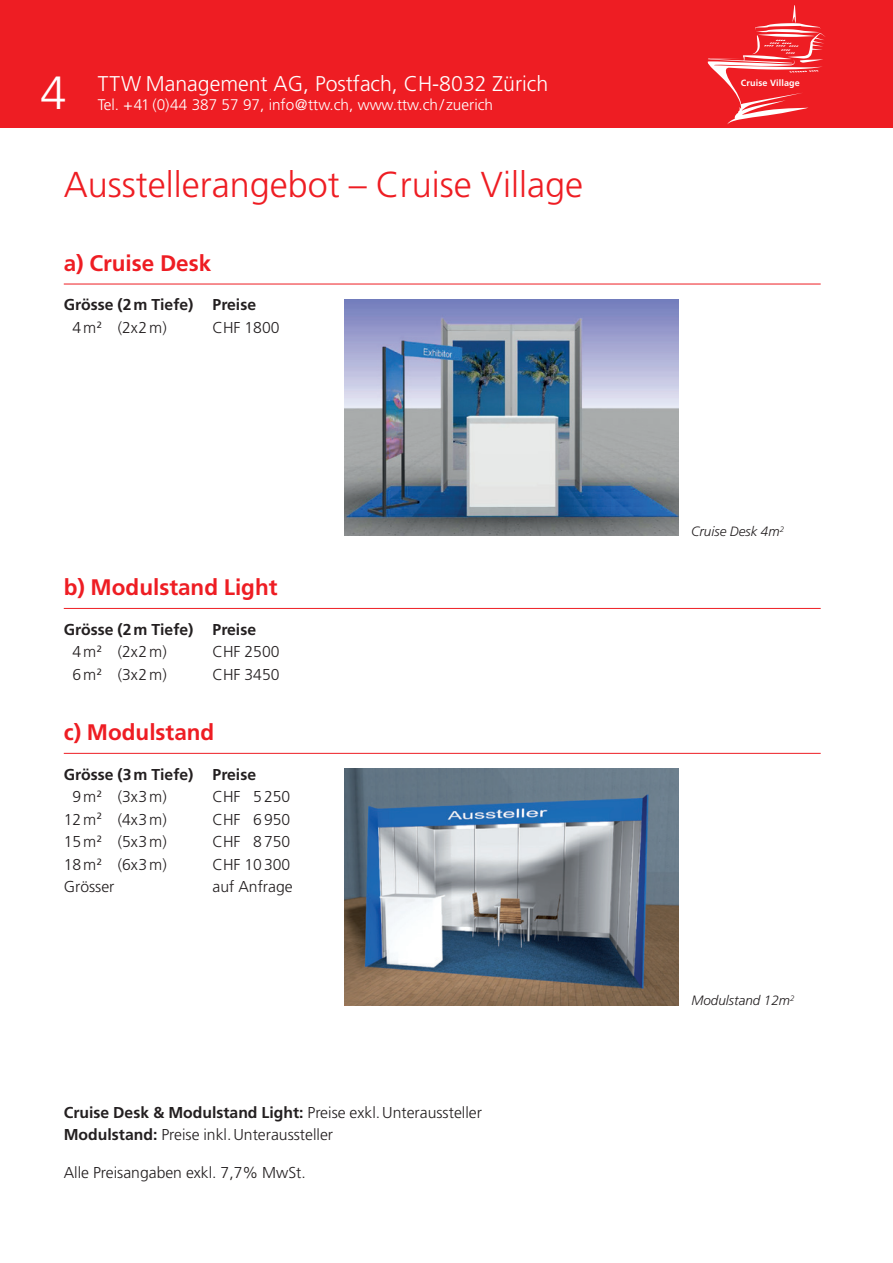
<style>
.page{position:relative;width:893px;height:1263px;background:#fff}
.page>*{position:absolute;margin:0;border:0;box-sizing:border-box;transform-origin:0 0}
.t1{font:300 46.5px "Frutiger LT";color:#fff}
.t2{font:300 36px "Frutiger";color:#ee1d23}
.t3{font:700 22.5px "Frutiger LT";color:#ee1d23}
.t4{font:300 21.3px "Frutiger LT";color:#fff}
.t5{font:300 15.75px/21.6px "Frutiger LT";color:#231f20}
.t6{font:700 15.75px/22.5px "Frutiger LT";color:#231f20}
.t7{font:300 15.3px "Frutiger LT";color:#fff}
.t8{font:italic 300 13.5px "Frutiger";color:#231f20}
.t9{font:700 9px "Frutiger LT";letter-spacing:.01em;color:#fff}
.s1{font-weight:300}
.s2{font-weight:700}
</style>
<div class="page">
<div style="left:0;top:0;width:893px;height:128px;background:#ee1d23"></div>
<svg style="left:707px;top:5px;width:118px;height:119px"></svg>
<hr style="left:64px;top:284px;width:757px;height:1px;background:#ee1d23">
<hr style="left:64px;top:608px;width:757px;height:1px;background:#ee1d23">
<hr style="left:64px;top:753px;width:757px;height:1px;background:#ee1d23">
<img style="left:344px;top:299px;width:334px;height:237px">
<img style="left:344px;top:769px;width:334px;height:236px">
<h1 class="t1" style="left:40px;top:66px;width:27px">4</h1>
<h3 class="t4" style="left:98px;top:72px;width:452px">TTW Management AG, Postfach, CH-8032 Zürich</h3>
<p class="t7" style="left:98px;top:96px;width:397px">Tel. +41 (0)44 387 57 97, info@ttw.ch, www.ttw.ch/ zuerich</p>
<h2 class="t2" style="left:64px;top:164px;width:521px">Ausstellerangebot – Cruise Village</h2>
<h3 class="t3" style="left:64px;top:250px;width:149px">a) Cruise Desk</h3>
<p class="t6" style="left:73px;top:294px;width:185px;text-indent:-9px">Grösse (2m Tiefe) Preise<br><span class="s1">4m</span><sup>2</sup> <span class="s1">(2x2m)</span></p>
<p class="t5" style="left:213px;top:317px;width:68px">CHF 1800</p>
<h3 class="t3" style="left:64px;top:574px;width:215px">b) Modulstand Light</h3>
<p class="t6" style="left:73px;top:618px;width:185px;text-indent:-9px">Grösse (2m Tiefe) Preise<br><span class="s1">4m</span><sup>2</sup> <span class="s1">(2x2m)</span></p>
<p class="t5" style="left:213px;top:641px;width:68px">CHF 2500</p>
<p class="t5" style="left:73px;top:664px;width:96px">6m<sup>2</sup> (3x2m)</p>
<p class="t5" style="left:213px;top:664px;width:68px">CHF 3450</p>
<h3 class="t3" style="left:64px;top:719px;width:152px">c) Modulstand</h3>
<p class="t6" style="left:73px;top:763px;width:185px;text-indent:-9px">Grösse (3m Tiefe) Preise<br><span class="s1">9m</span><sup>2</sup> <span class="s1">(3x3m)</span></p>
<p class="t5" style="left:213px;top:786px;width:79px">CHF 5250</p>
<p class="t5" style="left:64px;top:809px;width:104px">12m<sup>2</sup> (4x3m)</p>
<p class="t5" style="left:213px;top:809px;width:79px">CHF 6950</p>
<p class="t5" style="left:64px;top:831px;width:104px">15m<sup>2</sup> (5x3m)</p>
<p class="t5" style="left:213px;top:831px;width:79px">CHF 8750</p>
<p class="t5" style="left:64px;top:854px;width:104px">18m<sup>2</sup> (6x3m)</p>
<p class="t5" style="left:213px;top:854px;width:79px">CHF 10300</p>
<p class="t5" style="left:64px;top:876px;width:52px">Grösser</p>
<p class="t5" style="left:213px;top:876px;width:82px">auf Anfrage</p>
<p class="t5" style="left:64px;top:1102px;width:420px"><span class="s2">Cruise Desk &amp; Modulstand Light:</span> Preise exkl.Unteraussteller<br><span class="s2">Modulstand:</span> Preise inkl.Unteraussteller</p>
<p class="t5" style="left:64px;top:1162px;width:244px">Alle Preisangaben exkl. 7,7% MwSt.</p>
<p class="t9" style="left:741px;top:78px;width:60px">Cruise Village</p>
<p class="t8" style="left:691px;top:524px;width:94px">Cruise Desk 4m<sup>2</sup></p>
<p class="t8" style="left:691px;top:993px;width:105px">Modulstand 12m<sup>2</sup></p>
</div>
